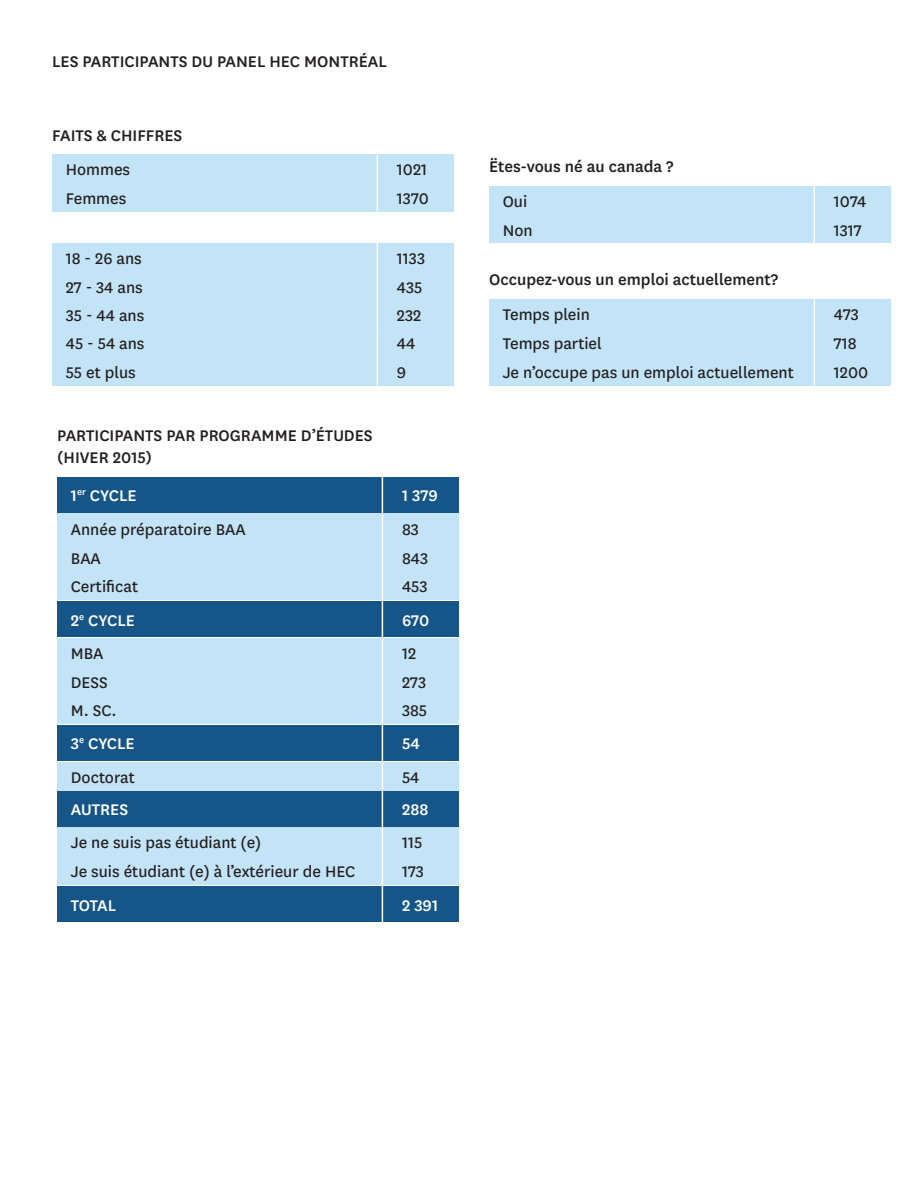
<style>
.page{position:relative;width:918px;height:1188px;background:#fff}
.page>*{position:absolute;margin:0;border:0;box-sizing:border-box;transform-origin:0 0}
.t1{font:18px "National";color:#231f20}
.t2{font:500 18px/21.6px "National";color:#231f20}
.t3{font:500 18px "National";color:#fff}
</style>
<div class="page">
<div style="left:489px;top:300px;width:402px;height:28px;background:#c3e3f6"></div>
<div style="left:489px;top:357px;width:402px;height:28px;background:#c3e3f6"></div>
<div style="left:489px;top:328px;width:402px;height:28px;background:#c3e3f6"></div>
<hr style="left:814px;top:300px;width:1px;height:85px;background:#fff">
<div style="left:57px;top:477px;width:402px;height:35px;background:#155588"></div>
<div style="left:57px;top:601px;width:402px;height:36px;background:#155588"></div>
<div style="left:57px;top:725px;width:402px;height:35px;background:#155588"></div>
<div style="left:57px;top:791px;width:402px;height:35px;background:#155588"></div>
<div style="left:57px;top:886px;width:402px;height:36px;background:#155588"></div>
<div style="left:57px;top:543px;width:402px;height:28px;background:#c3e3f6"></div>
<div style="left:57px;top:572px;width:402px;height:28px;background:#c3e3f6"></div>
<div style="left:57px;top:514px;width:402px;height:28px;background:#c3e3f6"></div>
<div style="left:57px;top:638px;width:402px;height:28px;background:#c3e3f6"></div>
<div style="left:57px;top:695px;width:402px;height:29px;background:#c3e3f6"></div>
<div style="left:57px;top:667px;width:402px;height:28px;background:#c3e3f6"></div>
<div style="left:57px;top:762px;width:402px;height:28px;background:#c3e3f6"></div>
<div style="left:57px;top:828px;width:402px;height:28px;background:#c3e3f6"></div>
<div style="left:57px;top:857px;width:402px;height:28px;background:#c3e3f6"></div>
<hr style="left:382px;top:477px;width:1px;height:445px;background:#fff">
<div style="left:52px;top:154px;width:402px;height:29px;background:#c3e3f6"></div>
<div style="left:52px;top:183px;width:402px;height:28px;background:#c3e3f6"></div>
<hr style="left:377px;top:154px;width:1px;height:57px;background:#fff">
<div style="left:489px;top:186px;width:402px;height:28px;background:#c3e3f6"></div>
<div style="left:489px;top:215px;width:402px;height:28px;background:#c3e3f6"></div>
<hr style="left:814px;top:186px;width:1px;height:57px;background:#fff">
<div style="left:52px;top:243px;width:402px;height:28px;background:#c3e3f6"></div>
<div style="left:52px;top:300px;width:402px;height:29px;background:#c3e3f6"></div>
<div style="left:52px;top:272px;width:402px;height:28px;background:#c3e3f6"></div>
<hr style="left:377px;top:243px;width:1px;height:86px;background:#fff">
<div style="left:52px;top:328px;width:402px;height:28px;background:#c3e3f6"></div>
<div style="left:52px;top:357px;width:402px;height:28px;background:#c3e3f6"></div>
<hr style="left:377px;top:328px;width:1px;height:57px;background:#fff">
<p class="t2" style="left:52px;top:50px;width:336px">LES PARTICIPANTS DU PANEL HEC MONTRÉAL</p>
<p class="t2" style="left:52px;top:124px;width:132px">FAITS &amp; CHIFFRES</p>
<p class="t1" style="left:66px;top:158px;width:66px">Hommes</p>
<p class="t1" style="left:66px;top:187px;width:62px">Femmes</p>
<p class="t1" style="left:397px;top:158px;width:32px">1021</p>
<p class="t1" style="left:397px;top:187px;width:33px">1370</p>
<p class="t2" style="left:489px;top:155px;width:186px">Ëtes-vous né au canada ?</p>
<p class="t1" style="left:503px;top:189px;width:26px">Oui</p>
<p class="t1" style="left:503px;top:218px;width:31px">Non</p>
<p class="t1" style="left:834px;top:189px;width:34px">1074</p>
<p class="t1" style="left:834px;top:218px;width:29px">1317</p>
<p class="t1" style="left:66px;top:246px;width:78px">18 - 26 ans</p>
<p class="t1" style="left:66px;top:275px;width:79px">27 - 34 ans</p>
<p class="t1" style="left:66px;top:304px;width:80px">35 - 44 ans</p>
<p class="t1" style="left:66px;top:332px;width:80px">45 - 54 ans</p>
<p class="t1" style="left:66px;top:360px;width:71px">55 et plus</p>
<p class="t1" style="left:397px;top:246px;width:30px">1133</p>
<p class="t1" style="left:397px;top:275px;width:27px">435</p>
<p class="t1" style="left:397px;top:304px;width:26px">232</p>
<p class="t1" style="left:397px;top:332px;width:20px">44</p>
<p class="t1" style="left:397px;top:360px;width:11px">9</p>
<p class="t2" style="left:489px;top:268px;width:290px">Occupez-vous un emploi actuellement?</p>
<p class="t1" style="left:503px;top:303px;width:89px">Temps plein</p>
<p class="t1" style="left:503px;top:332px;width:101px">Temps partiel</p>
<p class="t1" style="left:503px;top:360px;width:293px">Je n’occupe pas un emploi actuellement</p>
<p class="t1" style="left:834px;top:303px;width:26px">473</p>
<p class="t1" style="left:834px;top:332px;width:24px">718</p>
<p class="t1" style="left:834px;top:360px;width:36px">1200</p>
<p class="t2" style="left:57px;top:424px;width:317px">PARTICIPANTS PAR PROGRAMME D’ÉTUDES (HIVER 2015)</p>
<p class="t3" style="left:71px;top:484px;width:67px">1<sup>er</sup> CYCLE</p>
<p class="t3" style="left:402px;top:484px;width:37px">1 379</p>
<p class="t1" style="left:71px;top:517px;width:176px">Année préparatoire BAA</p>
<p class="t1" style="left:71px;top:546px;width:31px">BAA</p>
<p class="t1" style="left:71px;top:575px;width:69px">Certificat</p>
<p class="t1" style="left:402px;top:517px;width:18px">83</p>
<p class="t1" style="left:402px;top:546px;width:28px">843</p>
<p class="t1" style="left:402px;top:575px;width:27px">453</p>
<p class="t3" style="left:71px;top:608px;width:65px">2<sup>e</sup> CYCLE</p>
<p class="t3" style="left:402px;top:608px;width:29px">670</p>
<p class="t1" style="left:71px;top:641px;width:34px">MBA</p>
<p class="t1" style="left:71px;top:670px;width:38px">DESS</p>
<p class="t1" style="left:71px;top:699px;width:47px">M. SC.</p>
<p class="t1" style="left:402px;top:641px;width:16px">12</p>
<p class="t1" style="left:402px;top:670px;width:25px">273</p>
<p class="t1" style="left:402px;top:699px;width:27px">385</p>
<p class="t3" style="left:71px;top:732px;width:65px">3<sup>e</sup> CYCLE</p>
<p class="t3" style="left:402px;top:732px;width:19px">54</p>
<p class="t1" style="left:71px;top:765px;width:66px">Doctorat</p>
<p class="t1" style="left:402px;top:765px;width:19px">54</p>
<p class="t3" style="left:71px;top:798px;width:59px">AUTRES</p>
<p class="t3" style="left:402px;top:798px;width:28px">288</p>
<p class="t1" style="left:71px;top:831px;width:192px">Je ne suis pas étudiant (e)</p>
<p class="t1" style="left:71px;top:859px;width:286px">Je suis étudiant (e) à l’extérieur de HEC</p>
<p class="t1" style="left:402px;top:831px;width:22px">115</p>
<p class="t1" style="left:402px;top:859px;width:23px">173</p>
<p class="t3" style="left:71px;top:893px;width:47px">TOTAL</p>
<p class="t3" style="left:402px;top:893px;width:38px">2 391</p>
</div>
